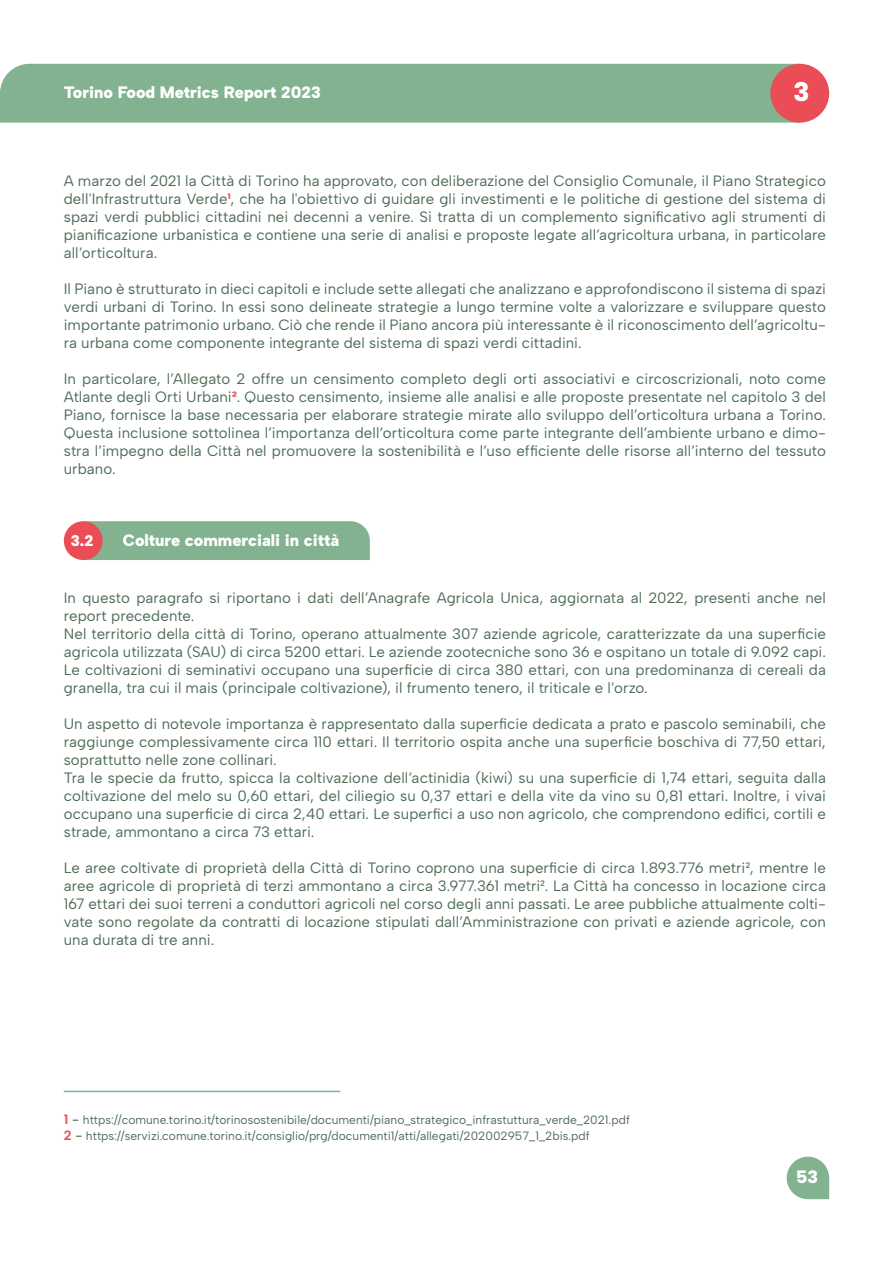
<style>
.page{position:relative;width:893px;height:1263px;background:#fff}
.page>*{position:absolute;margin:0;border:0;box-sizing:border-box;transform-origin:0 0}
.t1{font:900 27px "Albert Sans";color:#fff}
.t2{font:900 18px "Albert Sans";color:#fff}
.t3{font:900 16.5px "Albert Sans";color:#fff}
.t4{font:900 15.45px "Albert Sans";color:#fff}
.t5{font:15px/18px "Albert Sans";letter-spacing:.005em;color:#4e6c56;text-align:justify}
.t6{font:12px/16.2px "Albert Sans";color:#4e6c56}
.s1{font-weight:700;color:#ea4d56}
.s2{font-weight:700;font-size:13.5px;color:#ea4d56}
.s3{font-weight:500;font-size:13.5px}
</style>
<div class="page">
<div style="left:0;top:64px;width:794px;height:59px;background:#83b291"></div>
<hr style="left:0;top:93px;width:1px;height:30px;background:#83b291">
<div style="left:770px;top:64px;width:59px;height:59px;background:#ea4d56;border-radius:50%"></div>
<div style="left:88px;top:521px;width:282px;height:39px;background:#83b291"></div>
<div style="left:64px;top:521px;width:39px;height:39px;background:#ea4d56;border-radius:50%"></div>
<hr style="left:64px;top:1091px;width:276px;height:1px;background:#83b291">
<svg style="left:787px;top:1157px;width:42px;height:42px;background:#95bda1"></svg>
<p class="t3" style="left:64px;top:82px;width:259px">Torino Food Metrics Report 2023</p>
<h1 class="t1" style="left:793px;top:75px;width:17px">3</h1>
<p class="t5" style="left:64px;top:172px;width:764px">A marzo del 2021 la Città di Torino ha approvato, con deliberazione del Consiglio Comunale, il Piano Strategico dell'Infrastruttura Verde<span class="s1">¹</span>, che ha l'obiettivo di guidare gli investimenti e le politiche di gestione del sistema di spazi verdi pubblici cittadini nei decenni a venire. Si tratta di un complemento significativo agli strumenti di pianificazione urbanistica e contiene una serie di analisi e proposte legate all’agricoltura urbana, in particolare all’orticoltura.</p>
<p class="t5" style="left:64px;top:280px;width:764px">Il Piano è strutturato in dieci capitoli e include sette allegati che analizzano e approfondiscono il sistema di spazi verdi urbani di Torino. In essi sono delineate strategie a lungo termine volte a valorizzare e sviluppare questo importante patrimonio urbano. Ciò che rende il Piano ancora più interessante è il riconoscimento dell’agricoltu&shy;ra urbana come componente integrante del sistema di spazi verdi cittadini.</p>
<p class="t5" style="left:64px;top:370px;width:764px">In particolare, l’Allegato 2 offre un censimento completo degli orti associativi e circoscrizionali, noto come Atlante degli Orti Urbani<span class="s1">²</span>. Questo censimento, insieme alle analisi e alle proposte presentate nel capitolo 3 del Piano, fornisce la base necessaria per elaborare strategie mirate allo sviluppo dell’orticoltura urbana a Torino.<br>Questa inclusione sottolinea l’importanza dell’orticoltura come parte integrante dell’ambiente urbano e dimo&shy;stra l’impegno della Città nel promuovere la sostenibilità e l’uso efficiente delle risorse all’interno del tessuto urbano.</p>
<p class="t4" style="left:71px;top:531px;width:24px">3.2</p>
<p class="t3" style="left:123px;top:530px;width:218px">Colture commerciali in città</p>
<p class="t5" style="left:64px;top:589px;width:764px;text-align:left">In questo paragrafo si riportano i dati dell’Anagrafe Agricola Unica, aggiornata al 2022, presenti anche nel report precedente.<br>Nel territorio della città di Torino, operano attualmente 307 aziende agricole, caratterizzate da una superficie agricola utilizzata (SAU) di circa 5200 ettari. Le aziende zootecniche sono 36 e ospitano un totale di 9.092 capi.<br>Le coltivazioni di seminativi occupano una superficie di circa 380 ettari, con una predominanza di cereali da granella, tra cui il mais (principale coltivazione), il frumento tenero, il triticale e l’orzo.</p>
<p class="t5" style="left:64px;top:715px;width:764px;text-align:left">Un aspetto di notevole importanza è rappresentato dalla superficie dedicata a prato e pascolo seminabili, che raggiunge complessivamente circa 110 ettari. Il territorio ospita anche una superficie boschiva di 77,50 ettari, soprattutto nelle zone collinari.<br>Tra le specie da frutto, spicca la coltivazione dell’actinidia (kiwi) su una superficie di 1,74 ettari, seguita dalla coltivazione del melo su 0,60 ettari, del ciliegio su 0,37 ettari e della vite da vino su 0,81 ettari. Inoltre, i vivai occupano una superficie di circa 2,40 ettari. Le superfici a uso non agricolo, che comprendono edifici, cortili e strade, ammontano a circa 73 ettari.</p>
<p class="t5" style="left:64px;top:859px;width:764px">Le aree coltivate di proprietà della Città di Torino coprono una superficie di circa 1.893.776 metri², mentre le aree agricole di proprietà di terzi ammontano a circa 3.977.361 metri². La Città ha concesso in locazione circa 167 ettari dei suoi terreni a conduttori agricoli nel corso degli anni passati. Le aree pubbliche attualmente colti&shy;vate sono regolate da contratti di locazione stipulati dall’Amministrazione con privati e aziende agricole, con una durata di tre anni.</p>
<p class="t6" style="left:64px;top:1112px;width:568px"><span class="s2">1</span> <span class="s3">-</span> https://comune.torino.it/torinosostenibile/documenti/piano_strategico_infrastuttura_verde_2021.pdf<br><span class="s2">2</span> <span class="s3">-</span> https://servizi.comune.torino.it/consiglio/prg/documenti1/atti/allegati/202002957_1_2bis.pdf</p>
<p class="t2" style="left:796px;top:1166px;width:23px">53</p>
</div>
